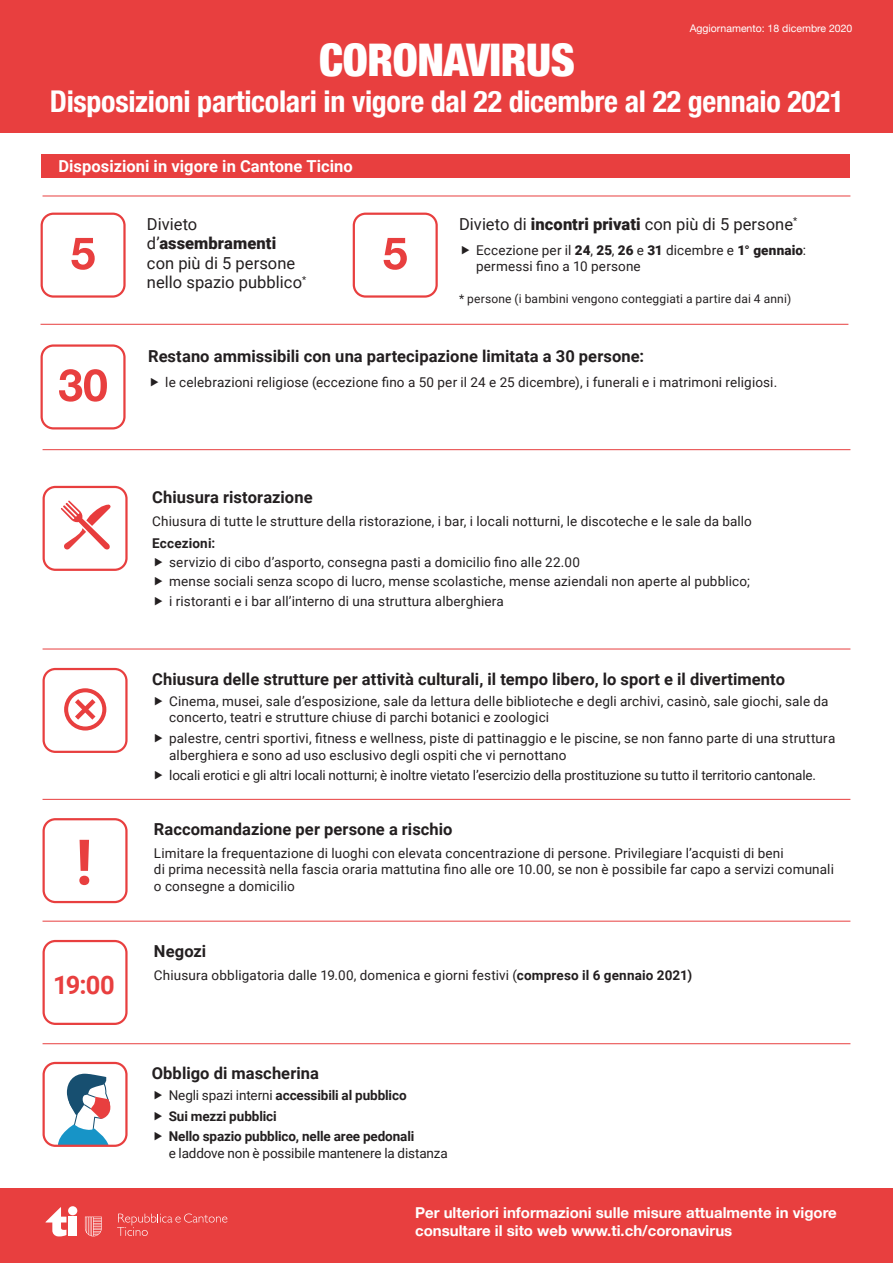
<style>
.page{position:relative;width:893px;height:1263px;background:#fff}
.page>*{position:absolute;margin:0;border:0;box-sizing:border-box;transform-origin:0 0}
.testo_principale{font:700 63px "Roboto";color:#e83f3f}
.t1{font:900 condensed 45px "Helvetica Neue";letter-spacing:-.01em;color:#fff}
.t2{font:700 condensed 30px "Helvetica Neue";letter-spacing:-.01em;color:#fff}
.testo_principale-2{font:700 25.5px "Roboto";color:#e83f3f}
.testo_principale-3{font:700 16.5px "Roboto";letter-spacing:.005em;color:#231f20}
.testo_principale-4{font:16.5px/19.5px "Roboto";letter-spacing:.005em;color:#231f20}
.testo_principale-5{font:700 16.5px "Roboto";letter-spacing:.005em;color:#fff}
.testo_principale-6{font:900 16.5px/19.5px "Roboto";letter-spacing:.005em;color:#231f20}
.t3{font:700 15px "Helvetica Neue";color:#fff}
.testo_principale-7{font:13.5px/16.5px "Roboto";letter-spacing:.01em;color:#231f20}
.testo_principale-8{font:13.5px/16.5px "Roboto";letter-spacing:-.01em;color:#231f20}
.testo_principale-9{font:700 13.5px "Roboto";letter-spacing:-.005em;color:#231f20}
.testo_principale-10{font:12px "Roboto";letter-spacing:.015em;color:#231f20}
.t4{font:10.5px "Helvetica Neue";color:#fff}
.s1{font-weight:400}
.s2{font-weight:900}
.s3{font-weight:700}
</style>
<div class="page">
<div style="left:0;top:1189px;width:893px;height:74px;background:#e83f3f"></div>
<div style="left:0;top:0;width:893px;height:132px;background:#e83f3f"></div>
<div style="left:42px;top:154px;width:808px;height:24px;background:#e83f3f"></div>
<svg style="left:41px;top:213px;width:85px;height:85px"></svg>
<svg style="left:353px;top:213px;width:85px;height:85px"></svg>
<hr style="left:41px;top:324px;width:807px;height:1px;background:#e83f3f">
<hr style="left:43px;top:196px;width:807px;height:1px;background:#e83f3f">
<svg style="left:41px;top:344px;width:85px;height:85px"></svg>
<div style="left:69px;top:1216px;width:8px;height:20px;background:#fff"></div>
<div style="left:68px;top:1206px;width:9px;height:9px;background:#fff;border-radius:50%"></div>
<svg style="left:46px;top:1207px;width:20px;height:29px"></svg>
<svg style="left:117px;top:1213px;width:110px;height:23px"></svg>
<svg style="left:85px;top:1216px;width:17px;height:20px"></svg>
<svg style="left:43px;top:1062px;width:85px;height:85px"></svg>
<svg style="left:43px;top:486px;width:85px;height:85px"></svg>
<svg style="left:43px;top:940px;width:85px;height:85px"></svg>
<svg style="left:43px;top:818px;width:85px;height:85px"></svg>
<svg style="left:43px;top:668px;width:85px;height:85px"></svg>
<hr style="left:43px;top:449px;width:807px;height:1px;background:#e83f3f">
<hr style="left:43px;top:1043px;width:807px;height:1px;background:#e83f3f">
<hr style="left:43px;top:921px;width:807px;height:1px;background:#e83f3f">
<hr style="left:43px;top:799px;width:807px;height:1px;background:#e83f3f">
<hr style="left:43px;top:649px;width:807px;height:1px;background:#e83f3f">
<p class="t4" style="left:690px;top:21px;width:164px">Aggiornamento: 18 dicembre 2020</p>
<p class="t1" style="left:319px;top:23px;width:257px">CORONAVIRUS</p>
<p class="t2" style="left:50px;top:76px;width:796px">Disposizioni particolari in vigore dal 22 dicembre al 22 gennaio 2021</p>
<p class="testo_principale-5" style="left:59px;top:154px;width:296px">Disposizioni in vigore in Cantone Ticino</p>
<p class="testo_principale-6" style="left:147px;top:214px;width:131px"><span class="s1">Divieto d’</span>assembramenti</p>
<p class="testo_principale-4" style="left:147px;top:253px;width:161px">con più di 5 persone nello spazio pubblico<sup>*</sup></p>
<p class="testo_principale-4" style="left:459px;top:214px;width:340px">Divieto di <span class="s2">incontri privati</span> con più di 5 persone<sup>*</sup></p>
<p class="testo_principale-7" style="left:476px;top:242px;width:331px;line-height:15.9px">Eccezione per il <span class="s2">24</span>, <span class="s2">25</span>, <span class="s2">26</span> e <span class="s2">31</span> dicembre e <span class="s2">1° gennaio</span>: permessi fino a 10 persone</p>
<p class="testo_principale-10" style="left:459px;top:290px;width:334px">* persone (i bambini vengono conteggiati a partire dai 4 anni)</p>
<p class="testo_principale-3" style="left:148px;top:344px;width:497px">Restano ammissibili con una partecipazione limitata a 30 persone:</p>
<p class="testo_principale-7" style="left:165px;top:373px;width:613px">le celebrazioni religiose (eccezione fino a 50 per il 24 e 25 dicembre), i funerali e i matrimoni religiosi.</p>
<p class="testo_principale-3" style="left:152px;top:486px;width:162px">Chiusura ristorazione</p>
<p class="testo_principale-7" style="left:152px;top:512px;width:601px">Chiusura di tutte le strutture della ristorazione, i bar, i locali notturni, le discoteche e le sale da ballo</p>
<p class="testo_principale-9" style="left:152px;top:534px;width:65px">Eccezioni:</p>
<p class="testo_principale-7" style="left:169px;top:553px;width:412px">servizio di cibo d’asporto, consegna pasti a domicilio fino alle 22.00</p>
<p class="testo_principale-7" style="left:169px;top:573px;width:582px">mense sociali senza scopo di lucro, mense scolastiche, mense aziendali non aperte al pubblico;</p>
<p class="testo_principale-7" style="left:169px;top:592px;width:336px">i ristoranti e i bar all’interno di una struttura alberghiera</p>
<p class="testo_principale" style="left:76px;top:818px;width:19px">!</p>
<p class="testo_principale-2" style="left:53px;top:967px;width:63px">19:00</p>
<p class="testo_principale-3" style="left:152px;top:668px;width:634px">Chiusura delle strutture per attività culturali, il tempo libero, lo sport e il divertimento</p>
<p class="testo_principale-7" style="left:169px;top:692px;width:661px">Cinema, musei, sale d’esposizione, sale da lettura delle biblioteche e degli archivi, casinò, sale giochi, sale da concerto, teatri e strutture chiuse di parchi botanici e zoologici</p>
<p class="testo_principale-7" style="left:169px;top:730px;width:668px">palestre, centri sportivi, fitness e wellness, piste di pattinaggio e le piscine, se non fanno parte di una struttura alberghiera e sono ad uso esclusivo degli ospiti che vi pernottano</p>
<p class="testo_principale-8" style="left:169px;top:767px;width:648px">locali erotici e gli altri locali notturni; è inoltre vietato l’esercizio della prostituzione su tutto il territorio cantonale.</p>
<p class="testo_principale-3" style="left:154px;top:818px;width:300px">Raccomandazione per persone a rischio</p>
<p class="testo_principale-7" style="left:154px;top:844px;width:631px">Limitare la frequentazione di luoghi con elevata concentrazione di persone. Privilegiare l’acquisti di beni</p>
<p class="testo_principale-7" style="left:154px;top:861px;width:681px">di prima necessità nella fascia oraria mattutina fino alle ore 10.00, se non è possibile far capo a servizi comunali o consegne a domicilio</p>
<p class="testo_principale-3" style="left:154px;top:940px;width:54px">Negozi</p>
<p class="testo_principale-7" style="left:154px;top:966px;width:540px">Chiusura obbligatoria dalle 19.00, domenica e giorni festivi (<span class="s3">compreso il 6 gennaio 2021)</span></p>
<p class="testo_principale-3" style="left:152px;top:1062px;width:169px">Obbligo di mascherina</p>
<p class="testo_principale-9" style="left:169px;top:1086px;width:239px"><span class="s1">Negli spazi interni</span> accessibili al pubblico</p>
<p class="testo_principale-9" style="left:169px;top:1106px;width:110px">Sui mezzi pubblici</p>
<p class="testo_principale-8" style="left:169px;top:1128px;width:281px"><span class="s3">Nello spazio pubblico, nelle aree pedonali<br></span>e laddove non è possibile mantenere la distanza</p>
<p class="t3" style="left:415px;top:1201px;width:423px">Per ulteriori informazioni sulle misure attualmente in vigore</p>
<p class="t3" style="left:415px;top:1219px;width:319px">consultare il sito web www.ti.ch/coronavirus</p>
</div>
